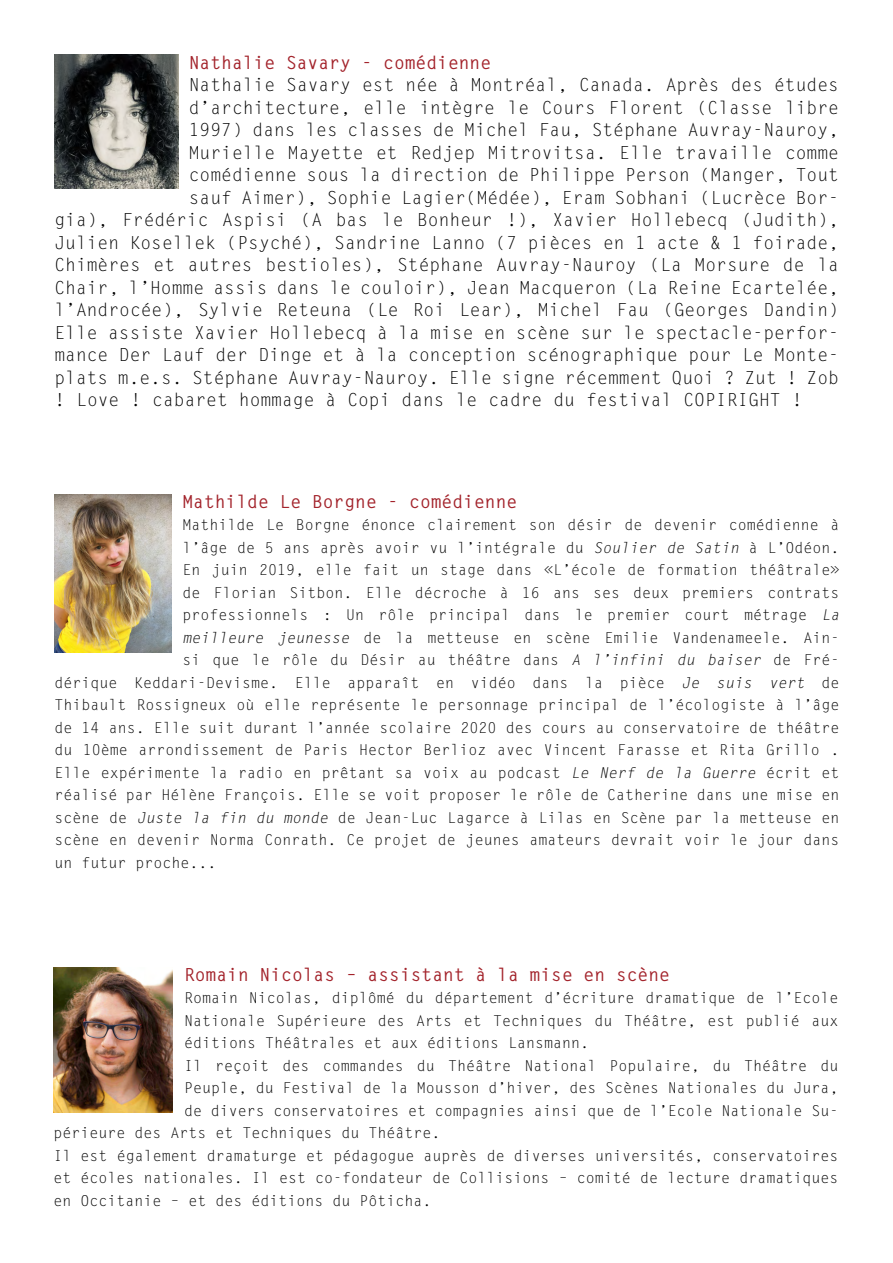
<style>
.page{position:relative;width:893px;height:1263px;background:#fff}
.page>*{position:absolute;margin:0;border:0;box-sizing:border-box;transform-origin:0 0}
.t1{font:18px "Letter Gothic Std";color:#000}
.t2{font:700 18px "Letter Gothic Std";color:#a3232b}
.t3{font:15px "Letter Gothic Std";color:#000}
.s1{font-style:italic}
</style>
<div class="page">
<img style="left:54px;top:495px;width:118px;height:157px">
<img style="left:54px;top:55px;width:124px;height:134px">
<img style="left:53px;top:967px;width:120px;height:145px">
<p class="t2" style="left:189px;top:51px;width:304px">Nathalie Savary - comédienne</p>
<p class="t1" style="left:189px;top:74px;width:652px">Nathalie Savary est née à Montréal, Canada. Après des études</p>
<p class="t1" style="left:189px;top:97px;width:652px">d’architecture, elle intègre le Cours Florent (Classe libre</p>
<p class="t1" style="left:189px;top:119px;width:652px">1997) dans les classes de Michel Fau, Stéphane Auvray-Nauroy,</p>
<p class="t1" style="left:189px;top:142px;width:652px">Murielle Mayette et Redjep Mitrovitsa. Elle travaille comme</p>
<p class="t1" style="left:189px;top:164px;width:652px">comédienne sous la direction de Philippe Person (Manger, Tout</p>
<p class="t1" style="left:189px;top:187px;width:652px">sauf Aimer), Sophie Lagier(Médée), Eram Sobhani (Lucrèce Bor-</p>
<p class="t1" style="left:54px;top:209px;width:786px">gia), Frédéric Aspisi (A bas le Bonheur !), Xavier Hollebecq (Judith),</p>
<p class="t1" style="left:54px;top:232px;width:786px">Julien Kosellek (Psyché), Sandrine Lanno (7 pièces en 1 acte &amp; 1 foirade,</p>
<p class="t1" style="left:54px;top:254px;width:786px">Chimères et autres bestioles), Stéphane Auvray-Nauroy (La Morsure de la</p>
<p class="t1" style="left:54px;top:277px;width:786px">Chair, l’Homme assis dans le couloir), Jean Macqueron (La Reine Ecartelée,</p>
<p class="t1" style="left:54px;top:299px;width:786px">l’Androcée), Sylvie Reteuna (Le Roi Lear), Michel Fau (Georges Dandin)</p>
<p class="t1" style="left:54px;top:322px;width:786px">Elle assiste Xavier Hollebecq à la mise en scène sur le spectacle-perfor-</p>
<p class="t1" style="left:54px;top:344px;width:786px">mance Der Lauf der Dinge et à la conception scénographique pour Le Monte-</p>
<p class="t1" style="left:54px;top:367px;width:786px">plats m.e.s. Stéphane Auvray-Nauroy. Elle signe récemment Quoi ? Zut ! Zob</p>
<p class="t1" style="left:54px;top:389px;width:749px">! Love ! cabaret hommage à Copi dans le cadre du festival COPIRIGHT !</p>
<p class="t2" style="left:182px;top:490px;width:336px">Mathilde Le Borgne - comédienne</p>
<p class="t3" style="left:182px;top:516px;width:658px">Mathilde Le Borgne énonce clairement son désir de devenir comédienne à</p>
<p class="t3" style="left:182px;top:539px;width:658px">l’âge de 5 ans après avoir vu l’intégrale du <span class="s1">Soulier de Satin</span> à L’Odéon.</p>
<p class="t3" style="left:182px;top:561px;width:658px">En juin 2019, elle fait un stage dans «L’école de formation théâtrale»</p>
<p class="t3" style="left:182px;top:584px;width:658px">de Florian Sitbon. Elle décroche à 16 ans ses deux premiers contrats</p>
<p class="t3" style="left:182px;top:606px;width:662px">professionnels : Un rôle principal dans le premier court métrage <span class="s1">La</span></p>
<p class="t3" style="left:182px;top:629px;width:658px"><span class="s1">meilleure jeunesse</span> de la metteuse en scène Emilie Vandenameele. Ain-</p>
<p class="t3" style="left:182px;top:651px;width:658px">si que le rôle du Désir au théâtre dans <span class="s1">A l’infini du baiser</span> de Fré-</p>
<p class="t3" style="left:54px;top:674px;width:786px">dérique Keddari-Devisme. Elle apparaît en vidéo dans la pièce <span class="s1">Je suis vert</span> de</p>
<p class="t3" style="left:54px;top:696px;width:786px">Thibault Rossigneux où elle représente le personnage principal de l’écologiste à l’âge</p>
<p class="t3" style="left:54px;top:719px;width:786px">de 14 ans. Elle suit durant l’année scolaire 2020 des cours au conservatoire de théâtre</p>
<p class="t3" style="left:54px;top:741px;width:786px">du 10ème arrondissement de Paris Hector Berlioz avec Vincent Farasse et Rita Grillo .</p>
<p class="t3" style="left:54px;top:764px;width:786px">Elle expérimente la radio en prêtant sa voix au podcast <span class="s1">Le Nerf de la Guerre</span> écrit et</p>
<p class="t3" style="left:54px;top:786px;width:786px">réalisé par Hélène François. Elle se voit proposer le rôle de Catherine dans une mise en</p>
<p class="t3" style="left:54px;top:809px;width:786px">scène de <span class="s1">Juste la fin du monde</span> de Jean-Luc Lagarce à Lilas en Scène par la metteuse en</p>
<p class="t3" style="left:54px;top:831px;width:786px">scène en devenir Norma Conrath. Ce projet de jeunes amateurs devrait voir le jour dans</p>
<p class="t3" style="left:54px;top:854px;width:164px">un futur proche...</p>
<p class="t2" style="left:184px;top:963px;width:488px">Romain Nicolas – assistant à la mise en scène</p>
<p class="t3" style="left:184px;top:989px;width:656px">Romain Nicolas, diplômé du département d’écriture dramatique de l’Ecole</p>
<p class="t3" style="left:184px;top:1012px;width:656px">Nationale Supérieure des Arts et Techniques du Théâtre, est publié aux</p>
<p class="t3" style="left:184px;top:1034px;width:407px">éditions Théâtrales et aux éditions Lansmann.</p>
<p class="t3" style="left:184px;top:1057px;width:656px">Il reçoit des commandes du Théâtre National Populaire, du Théâtre du</p>
<p class="t3" style="left:184px;top:1079px;width:656px">Peuple, du Festival de la Mousson d’hiver, des Scènes Nationales du Jura,</p>
<p class="t3" style="left:184px;top:1102px;width:656px">de divers conservatoires et compagnies ainsi que de l’Ecole Nationale Su-</p>
<p class="t3" style="left:53px;top:1124px;width:389px">périeure des Arts et Techniques du Théâtre.</p>
<p class="t3" style="left:53px;top:1147px;width:786px">Il est également dramaturge et pédagogue auprès de diverses universités, conservatoires</p>
<p class="t3" style="left:53px;top:1169px;width:786px">et écoles nationales. Il est co-fondateur de Collisions – comité de lecture dramatiques</p>
<p class="t3" style="left:53px;top:1192px;width:380px">en Occitanie – et des éditions du Pôticha.</p>
</div>
